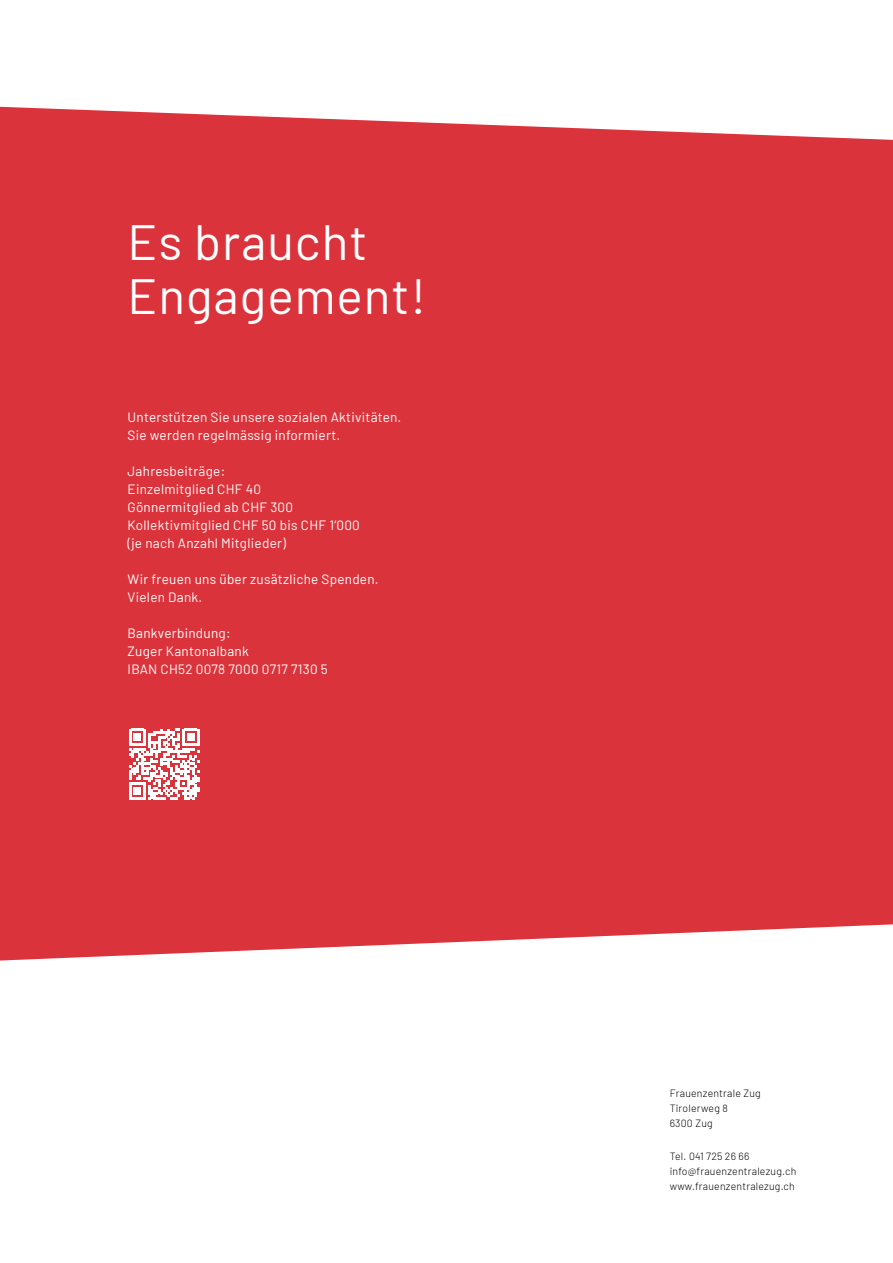
<style>
.page{position:relative;width:893px;height:1263px;background:#fff}
.page>*{position:absolute;margin:0;border:0;box-sizing:border-box;transform-origin:0 0}
.t1{font:49.5px/54px "Barlow";letter-spacing:.02em;color:#fff}
.t2{font:13.5px/18px "Barlow";letter-spacing:.02em;color:#fff}
.t3{font:300 10.5px/15px "Barlow";letter-spacing:.02em;color:#000}
</style>
<div class="page">
<div style="left:0;top:107px;width:893px;height:853px;background:#db333b"></div>
<svg style="left:129px;top:729px;width:70px;height:70px"></svg>
<h1 class="t1" style="left:128px;top:212px;width:300px">Es braucht<br>Engagement!</h1>
<p class="t2" style="left:128px;top:407px;width:275px">Unterstützen Sie unsere sozialen Aktivitäten.<br>Sie werden regelmässig informiert.</p>
<p class="t2" style="left:128px;top:461px;width:234px">Jahresbeiträge:<br>Einzelmitglied CHF 40<br>Gönnermitglied ab CHF 300<br>Kollektivmitglied CHF 50 bis CHF 1’000 (je nach Anzahl Mitglieder)</p>
<p class="t2" style="left:128px;top:569px;width:252px">Wir freuen uns über zusätzliche Spenden.<br>Vielen Dank.</p>
<p class="t2" style="left:128px;top:623px;width:202px">Bankverbindung:<br>Zuger Kantonalbank<br>IBAN CH52 0078 7000 0717 7130 5</p>
<p class="t3" style="left:670px;top:1085px;width:93px">Frauenzentrale Zug<br>Tirolerweg 8<br>6300 Zug</p>
<p class="t3" style="left:670px;top:1148px;width:128px">Tel. 041 725 26 66 info@frauenzentralezug.ch www.frauenzentralezug.ch</p>
</div>
